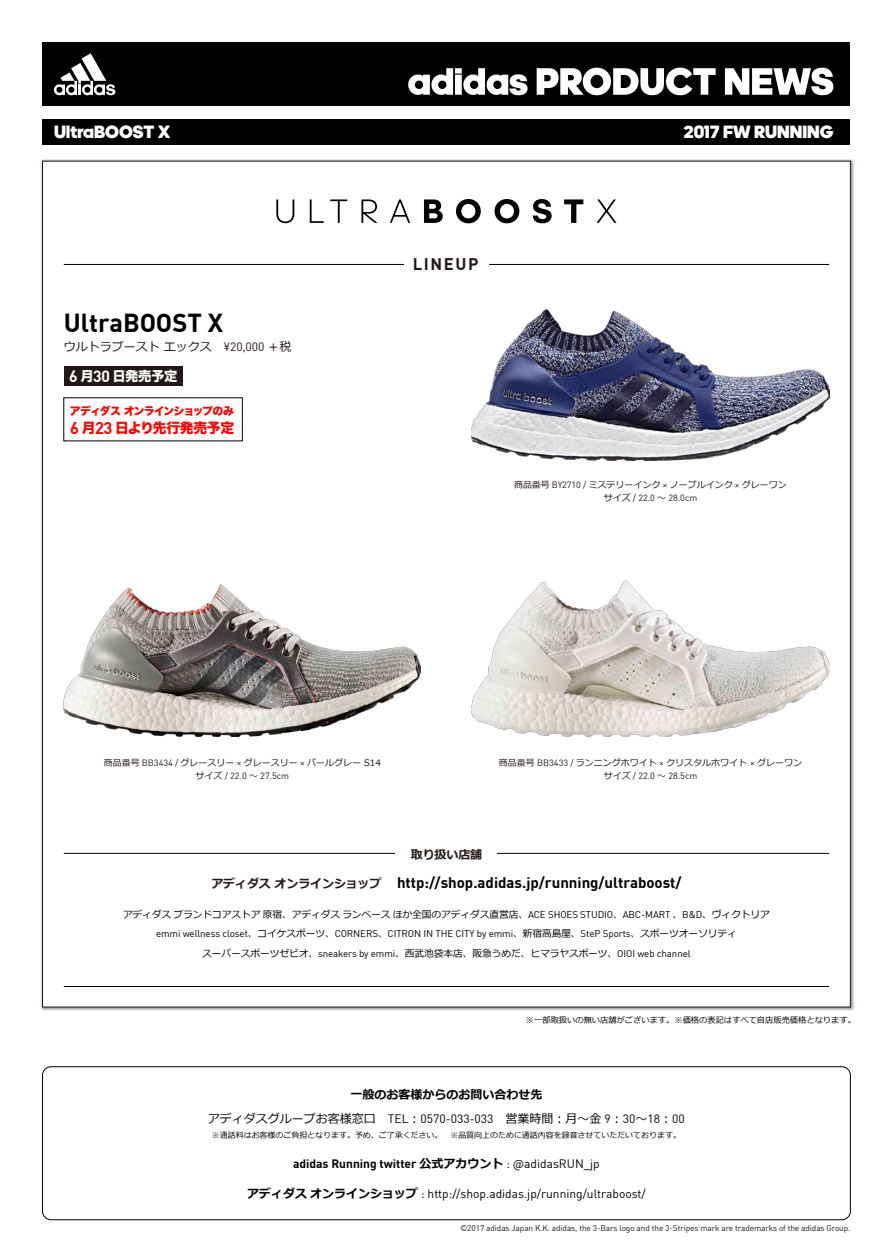
<style>
.page{position:relative;width:888px;height:1260px;background:#fff}
.page>*{position:absolute;margin:0;border:0;box-sizing:border-box;transform-origin:0 0}
.t1{font:700 25.5px "Adihaus DIN";color:#000}
.t2{font:900 18px "adineue PROTT";color:#fff}
.t3{font:700 16.5px "Adihaus DIN";letter-spacing:.1em;color:#231815}
.t4{font:700 15px "Adihaus DIN";color:#000}
.t5{font:13.8px "Hira Kaku Std N W8";letter-spacing:-.025em;color:#f00}
.t6{font:13.35px "Hira Kaku Std N W8";letter-spacing:-.025em;color:#fff}
.t7{font:12px/24px "Meiryo";color:#040000;text-align:center}
.t8{font:12px "Adihaus DIN";color:#000}
.t9{font:700 12px "Adihaus DIN";color:#040000}
.t10{font:12px "Meiryo";color:#231815}
.t11{font:700 12px "Meiryo";letter-spacing:-.01em;color:#231815}
.t12{font:10.95px "Hira Kaku Std N W8";letter-spacing:-.085em;color:#f00}
.t13{font:9.75px "Meiryo";letter-spacing:-.01em;color:#000}
.t14{font:9.75px "Adihaus DIN";letter-spacing:-.01em;color:#000}
.t15{font:9px "Meiryo";color:#231815}
.t16{font:9px "Adihaus DIN";color:#231815}
.t17{font:8.25px "Adihaus DIN";letter-spacing:-.01em;color:#231815}
.t18{font:8.25px "Meiryo";color:#000}
.t19{font:7.95px "Meiryo";color:#040000}
.s1{font-family:"Adihaus DIN"}
.s2{font-family:"Adihaus DIN";font-weight:700;font-size:16.05px}
.s3{font-family:"Adihaus DIN";font-weight:700;font-size:16.65px}
.s4{font-family:"Meiryo"}
.s5{font-family:"Meiryo";font-size:12px;color:#231815}
.s6{font-weight:700}
.s7{font-weight:400;color:#000}
.s8{font-weight:400}
.s9{font-family:"Meiryo";font-weight:700}
</style>
<div class="page">
<div style="left:42px;top:161px;width:809px;height:846px;background:#fff;border:1px solid #231815"></div>
<div style="left:43px;top:119px;width:807px;height:25px;background:#000"></div>
<div style="left:43px;top:42px;width:807px;height:64px;background:#000"></div>
<svg style="left:408px;top:68px;width:120px;height:27px"></svg>
<svg style="left:537px;top:68px;width:179px;height:27px"></svg>
<svg style="left:725px;top:68px;width:108px;height:27px"></svg>
<svg style="left:54px;top:53px;width:61px;height:42px"></svg>
<img style="left:472px;top:580px;width:357px;height:156px">
<img style="left:64px;top:585px;width:357px;height:151px">
<img style="left:472px;top:309px;width:357px;height:152px">
<div style="left:64px;top:366px;width:118px;height:20px;background:#231815"></div>
<svg style="left:276px;top:199px;width:18px;height:24px"></svg>
<svg style="left:310px;top:199px;width:14px;height:24px"></svg>
<svg style="left:330px;top:199px;width:17px;height:24px"></svg>
<svg style="left:361px;top:199px;width:16px;height:24px"></svg>
<svg style="left:390px;top:199px;width:20px;height:24px"></svg>
<svg style="left:424px;top:199px;width:19px;height:24px"></svg>
<svg style="left:456px;top:199px;width:25px;height:24px"></svg>
<svg style="left:495px;top:199px;width:24px;height:24px"></svg>
<svg style="left:533px;top:199px;width:19px;height:24px"></svg>
<svg style="left:564px;top:199px;width:19px;height:24px"></svg>
<svg style="left:597px;top:199px;width:20px;height:24px"></svg>
<hr style="left:64px;top:264px;width:765px;height:1px;background:#000">
<div style="left:404px;top:257px;width:85px;height:17px;background:#fff"></div>
<hr style="left:64px;top:853px;width:765px;height:1px;background:#000">
<div style="left:395px;top:847px;width:102px;height:19px;background:#fff"></div>
<hr style="left:64px;top:986px;width:765px;height:1px;background:#000">
<div style="left:42px;top:1066px;width:809px;height:154px;border:1px solid #040000;border-radius:9px"></div>
<h2 class="t2" style="left:54px;top:121px;width:118px">UltraBOOST X</h2>
<h2 class="t2" style="left:684px;top:121px;width:151px">2017 FW RUNNING</h2>
<h1 class="t1" style="left:64px;top:301px;width:161px">UltraBOOST X</h1>
<p class="t10" style="left:64px;top:339px;width:229px">ウルトラブースト エックス　<span class="s1">¥20,000</span> ＋税</p>
<h3 class="t6" style="left:69px;top:369px;width:110px"><span class="s2">6</span> 月<span class="s2">30</span> 日発売予定</h3>
<p class="t12" style="left:70px;top:405px;width:166px">アディダス オンラインショップのみ</p>
<h3 class="t5" style="left:70px;top:420px;width:166px"><span class="s3">6</span> 月<span class="s3">23</span> 日より先行発売予定</h3>
<h3 class="t3" style="left:413px;top:250px;width:67px">LINEUP</h3>
<p class="t15" style="left:514px;top:479px;width:274px">商品番号 <span class="s1">BY2710 /</span> ミステリーインク <span class="s1">×</span> ノーブルインク <span class="s1">×</span> グレーワン</p>
<p class="t16" style="left:604px;top:491px;width:95px"><span class="s4">サイズ</span> / 22.0 <span class="s4">～</span> 28.0cm</p>
<p class="t15" style="left:104px;top:757px;width:279px">商品番号 <span class="s1">BB3434 /</span> グレースリー <span class="s1">×</span> グレースリー <span class="s1">×</span> パールグレー S14</p>
<p class="t16" style="left:196px;top:769px;width:95px"><span class="s4">サイズ</span> / 22.0 <span class="s4">～</span> 27.5cm</p>
<p class="t15" style="left:499px;top:757px;width:305px">商品番号 <span class="s1">BB3433 /</span> ランニングホワイト <span class="s1">×</span> クリスタルホワイト <span class="s1">×</span> グレーワン</p>
<p class="t16" style="left:604px;top:769px;width:95px"><span class="s4">サイズ</span> / 22.0 <span class="s4">～</span> 28.5cm</p>
<p class="t11" style="left:411px;top:847px;width:73px">取り扱い店舗</p>
<h3 class="t4" style="left:211px;top:870px;width:472px"><span class="s5">アディダス オンラインショップ</span> http://shop.adidas.jp/running/ultraboost/</h3>
<p class="t13" style="left:123px;top:909px;width:648px">アディダスブランドコアストア原宿、アディダスランベースほか全国のアディダス直営店、<span class="s1">ACE SHOES STUDIO</span>、<span class="s1">ABC-MART</span> 、<span class="s1">B&amp;D</span>、ヴィクトリア</p>
<p class="t14" style="left:156px;top:926px;width:582px">emmi wellness closet<span class="s4">、コイケスポーツ、</span>CORNERS<span class="s4">、</span>CITRON IN THE CITY by emmi<span class="s4">、新宿高島屋、</span>SteP Sports<span class="s4">、スポーツオーソリティ</span></p>
<p class="t13" style="left:202px;top:948px;width:490px">スーパースポーツゼビオ、<span class="s1">sneakers by emmi</span>、西武池袋本店、阪急うめだ、ヒマラヤスポーツ、<span class="s1">OIOI web channel</span></p>
<p class="t18" style="left:526px;top:1016px;width:331px">※一部取扱いの無い店舗がございます。※価格の表記はすべて自店販売価格となります。</p>
<p class="t7" style="left:208px;top:1083px;width:479px"><span class="s6">一般のお客様からのお問い合わせ先<br></span>アディダスグループお客様窓口　<span class="s1">TEL</span>：<span class="s1">0570-033-033</span>　営業時間：月～金 <span class="s1">9</span>：<span class="s1">30</span>～<span class="s1">18</span>：<span class="s1">00</span></p>
<p class="t19" style="left:212px;top:1130px;width:471px">※通話料はお客様のご負担となります。予め、ご了承ください。　※品質向上のために通話内容を録音させていただいております。</p>
<p class="t9" style="left:293px;top:1154px;width:308px">adidas Running twitter <span class="s4">公式アカウント</span> <span class="s7">:</span> <span class="s8">@</span><span class="s7">adidasRUN_jp</span></p>
<p class="t8" style="left:247px;top:1184px;width:400px"><span class="s9">アディダスオンラインショップ</span> : http://shop.adidas.jp/running/ultraboost/</p>
<p class="t17" style="left:460px;top:1222px;width:392px">©2017 adidas Japan K.K. adidas, the 3-Bars logo and the 3-Stripes mark are trademarks of the adidas Group.</p>
</div>
